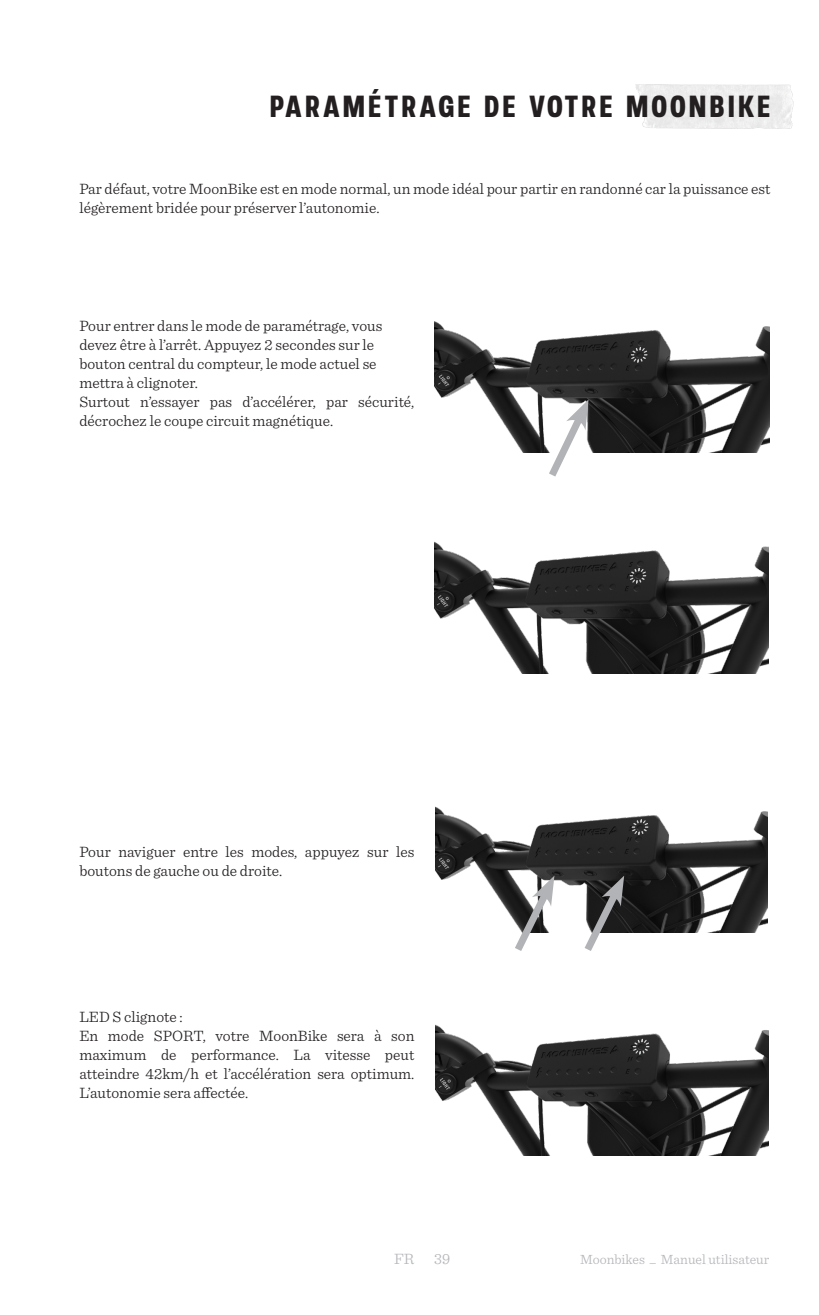
<style>
.page{position:relative;width:819px;height:1315px;background:#fff}
.page>*{position:absolute;margin:0;border:0;box-sizing:border-box;transform-origin:0 0}
.t1{font:600 29.75px "Eyra 200";letter-spacing:.1em;color:#231f20}
.t2{font:300 15.75px/18.9px "Sentinel";color:#231f20}
.t3{font:300 15.75px "Sentinel";color:#b2b3b7}
.t4{font:300 14px "Sentinel";color:#b2b3b7}
</style>
<div class="page">
<img style="left:434px;top:321px;width:335px;height:131px">
<img style="left:434px;top:541px;width:334px;height:132px">
<img style="left:435px;top:806px;width:332px;height:126px">
<img style="left:436px;top:1025px;width:332px;height:130px">
<svg style="left:508px;top:875px;width:48px;height:76px"></svg>
<svg style="left:578px;top:875px;width:48px;height:76px"></svg>
<svg style="left:542px;top:399px;width:48px;height:78px"></svg>
<svg style="left:629px;top:347px;width:19px;height:16px"></svg>
<svg style="left:628px;top:568px;width:19px;height:16px"></svg>
<svg style="left:630px;top:819px;width:19px;height:16px"></svg>
<svg style="left:631px;top:1038px;width:19px;height:16px"></svg>
<p class="t1" style="left:270px;top:88px;width:502px">PARAMÉTRAGE DE VOTRE MOONBIKE</p>
<p class="t2" style="left:79px;top:179px;width:692px">Par défaut, votre MoonBike est en mode normal, un mode idéal pour partir en randonné car la puissance est légèrement bridée pour préserver l’autonomie.</p>
<p class="t2" style="left:79px;top:316px;width:304px">Pour entrer dans le mode de paramétrage, vous</p>
<p class="t2" style="left:79px;top:334px;width:296px">devez être à l’arrêt. Appuyez 2 secondes sur le</p>
<p class="t2" style="left:79px;top:353px;width:299px">bouton central du compteur, le mode actuel se</p>
<p class="t2" style="left:79px;top:372px;width:120px">mettra à clignoter.</p>
<p class="t2" style="left:79px;top:391px;width:336px">Surtout n’essayer pas d’accélérer, par sécurité, décrochez le coupe circuit magnétique.</p>
<p class="t2" style="left:79px;top:841px;width:336px">Pour naviguer entre les modes, appuyez sur les boutons de gauche ou de droite.</p>
<p class="t2" style="left:79px;top:1006px;width:105px">LED S clignote :</p>
<p class="t2" style="left:79px;top:1025px;width:336px;text-align:justify">En mode SPORT, votre MoonBike sera à son maximum de performance. La vitesse peut atteindre 42km/h et l’accélération sera optimum.<br>L’autonomie sera affectée.</p>
<p class="t3" style="left:381px;top:1247px;width:34px">ENGFR</p>
<p class="t3" style="left:434px;top:1247px;width:18px">39</p>
<p class="t4" style="left:580px;top:1249px;width:191px">Moonbikes _ Manuel utilis teur</p>
<p class="t4" style="left:614px;top:1249px;width:157px">Moonbikes _ User manual</p>
</div>
